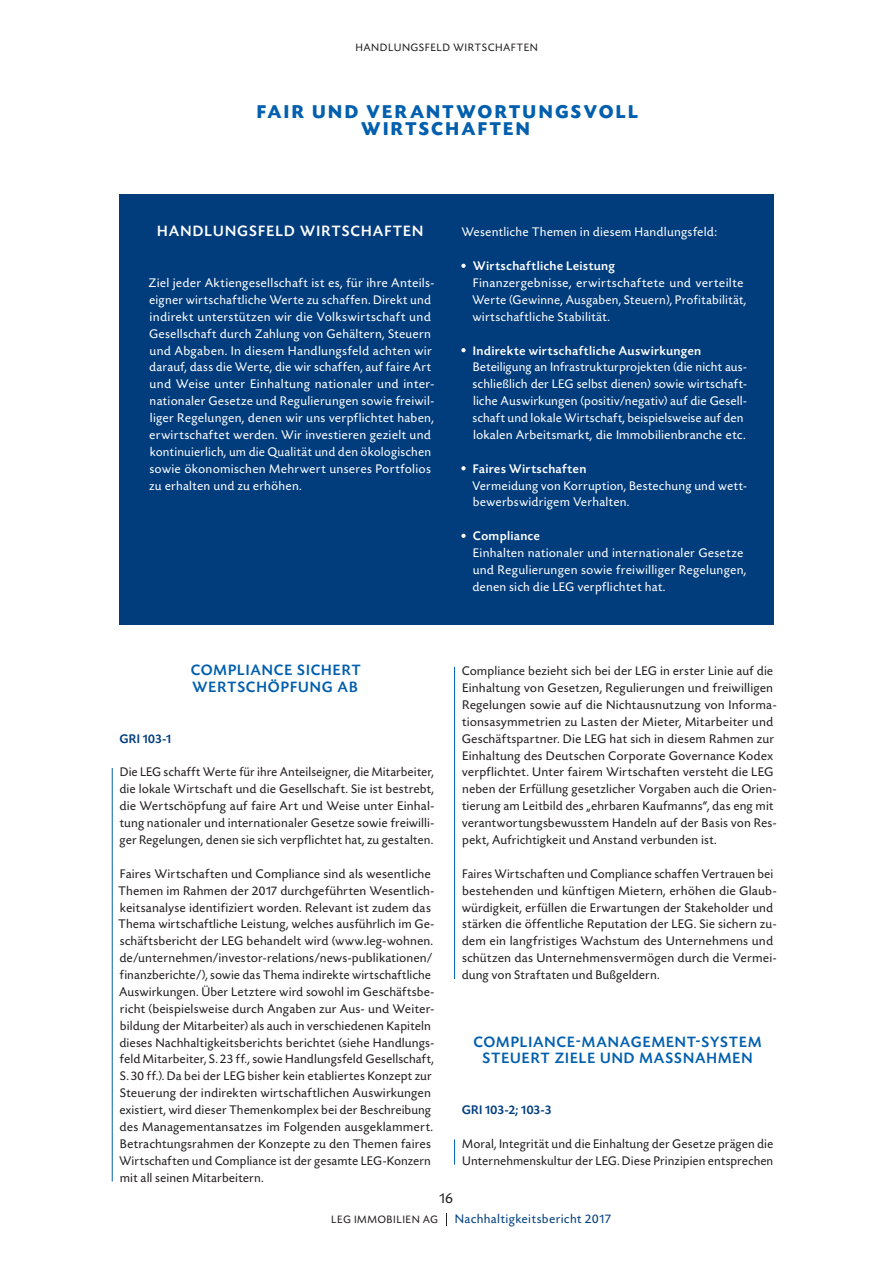
<style>
.page{position:relative;width:893px;height:1263px;background:#fff}
.page>*{position:absolute;margin:0;border:0;box-sizing:border-box;transform-origin:0 0}
.Headline_1{font:700 19.5px/16.8px "Today SHOP";letter-spacing:.145em;color:#015fae;text-align:center}
.Headline_2{font:500 15.75px/16.8px "Today SHOP";letter-spacing:.1em;color:#015fae}
.t1{font:500 15.75px "Today SHOP";letter-spacing:.11em;color:#fff}
.t2{font:15px "Today SHOP";color:#231f20}
.Copy{font:13.2px/16.8px "Today SHOP";letter-spacing:.05em;color:#231f20}
.t3{font:13.2px/16.8px "Today SHOP";letter-spacing:.06em;color:#fff}
.t4{font:500 13.2px "Today SHOP";letter-spacing:.065em;color:#fff}
.t5{font:13.2px "Today SHOP";letter-spacing:.07em;color:#013d7d}
.GRI{font:500 13.2px "Today SHOP";letter-spacing:.055em;color:#013d7d}
.Kolumnentitel_2{font:11.25px "Today SHOP";letter-spacing:.095em;color:#231f20}
</style>
<div class="page">
<svg style="left:446px;top:1213px;width:1px;height:13px"></svg>
<div style="left:119px;top:194px;width:655px;height:431px;background:#013d7d"></div>
<svg style="left:461px;top:264px;width:5px;height:4px"></svg>
<svg style="left:461px;top:348px;width:5px;height:4px"></svg>
<svg style="left:461px;top:466px;width:5px;height:4px"></svg>
<svg style="left:461px;top:534px;width:5px;height:4px"></svg>
<hr style="left:112px;top:768px;width:1px;height:413px;background:#015fae">
<hr style="left:454px;top:667px;width:1px;height:312px;background:#015fae">
<svg style="left:454px;top:1139px;width:1px;height:26px"></svg>
<p class="Kolumnentitel_2" style="left:356px;top:41px;width:183px">HANDLUNGSFELD WIRTSCHAFTEN</p>
<p class="Headline_1" style="left:257px;top:104px;width:382px">FAIR UND VERANTWORTUNGSVOLL<br>WIRTSCHAFTEN</p>
<p class="t1" style="left:158px;top:223px;width:267px">HANDLUNGSFELD WIRTSCHAFTEN</p>
<p class="t3" style="left:149px;top:275px;width:287px">Ziel jeder Aktiengesellschaft ist es, für ihre Anteils&shy;eigner wirtschaftliche Werte zu schaffen. Direkt und indirekt unterstützen wir die Volkswirtschaft und Gesellschaft durch Zahlung von Gehältern, Steuern und Abgaben. In diesem Handlungsfeld achten wir darauf, dass die Werte, die wir schaffen, auf faire Art und Weise unter Einhaltung nationaler und inter&shy;nationaler Gesetze und Regulierungen sowie freiwil&shy;liger Regelungen, denen wir uns verpflichtet haben, erwirtschaftet werden. Wir investieren gezielt und kontinuierlich, um die Qualität und den ökologischen sowie ökonomischen Mehrwert unseres Portfolios zu erhalten und zu erhöhen.</p>
<p class="t3" style="left:462px;top:224px;width:257px">Wesentliche Themen in diesem Handlungsfeld:</p>
<p class="t4" style="left:473px;top:259px;width:143px">Wirtschaftliche Leistung</p>
<p class="t3" style="left:472px;top:275px;width:275px">Finanzergebnisse, erwirtschaftete und verteilte<br>Werte (Gewinne, Ausgaben, Steuern), Profitabilität, wirtschaftliche Stabilität.</p>
<p class="t4" style="left:473px;top:343px;width:229px">Indirekte wirtschaftliche Auswirkungen</p>
<p class="t3" style="left:473px;top:359px;width:275px">Beteiligung an Infrastrukturprojekten (die nicht aus&shy;schließlich der LEG selbst dienen) sowie wirtschaft&shy;liche Auswirkungen (positiv/negativ) auf die Gesell&shy;schaft und lokale Wirtschaft, beispielsweise auf den lokalen Arbeitsmarkt, die Immobilienbranche etc.</p>
<p class="t4" style="left:473px;top:462px;width:114px">Faires Wirtschaften</p>
<p class="t3" style="left:472px;top:477px;width:276px">Vermeidung von Korruption, Bestechung und wett&shy;bewerbswidrigem Verhalten.</p>
<p class="t4" style="left:473px;top:529px;width:68px">Compliance</p>
<p class="t3" style="left:473px;top:545px;width:275px">Einhalten nationaler und internationaler Gesetze und Regulierungen sowie freiwilliger Regelungen, denen sich die LEG verpflichtet hat.</p>
<p class="Headline_2" style="left:191px;top:662px;width:171px">COMPLIANCE SICHERT<br>WERTSCHÖPFUNG AB</p>
<p class="GRI" style="left:120px;top:732px;width:53px">GRI 103-1</p>
<p class="Copy" style="left:120px;top:764px;width:316px;text-align:justify">Die LEG schafft Werte für ihre Anteilseigner, die Mitarbeiter, die lokale Wirtschaft und die Gesellschaft. Sie ist bestrebt, die Wertschöpfung auf faire Art und Weise unter Einhal&shy;tung nationaler und internationaler Gesetze sowie freiwilli&shy;ger Regelungen, denen sie sich verpflichtet hat, zu gestalten.</p>
<p class="Copy" style="left:119px;top:865px;width:317px">Faires Wirtschaften und Compliance sind als wesentliche Themen im Rahmen der 2017 durchgeführten Wesentlich&shy;keitsanalyse identifiziert worden. Relevant ist zudem das Thema wirtschaftliche Leistung, welches ausführlich im Ge&shy;schäftsbericht der LEG behandelt wird (www.leg-wohnen. de/unternehmen/investor-relations/news-publikationen/ finanzberichte/), sowie das Thema indirekte wirtschaftliche Auswirkungen. Über Letztere wird sowohl im Geschäftsbe&shy;richt (beispielsweise durch Angaben zur Aus- und Weiter&shy;bildung der Mitarbeiter) als auch in verschiedenen Kapiteln dieses Nachhaltigkeitsberichts berichtet (siehe Handlungs&shy;feld Mitarbeiter, S. 23 ff., sowie Handlungsfeld Gesellschaft, S. 30 ff.). Da bei der LEG bisher kein etabliertes Konzept zur Steuerung der indirekten wirtschaftlichen Auswirkungen existiert, wird dieser Themenkomplex bei der Beschreibung des Managementansatzes im Folgenden ausgeklammert.<br>Betrachtungsrahmen der Konzepte zu den Themen faires Wirtschaften und Compliance ist der gesamte LEG-Konzern mit all seinen Mitarbeitern.</p>
<p class="t2" style="left:439px;top:1190px;width:15px">16</p>
<p class="Copy" style="left:462px;top:663px;width:316px">Compliance bezieht sich bei der LEG in erster Linie auf die Einhaltung von Gesetzen, Regulierungen und freiwilligen Regelungen sowie auf die Nichtausnutzung von Informa&shy;tionsasymmetrien zu Lasten der Mieter, Mitarbeiter und Geschäftspartner. Die LEG hat sich in diesem Rahmen zur Einhaltung des Deutschen Corporate Governance Kodex verpflichtet. Unter fairem Wirtschaften versteht die LEG neben der Erfüllung gesetzlicher Vorgaben auch die Orien&shy;tierung am Leitbild des „ehrbaren Kaufmanns“, das eng mit verantwortungsbewusstem Handeln auf der Basis von Res&shy;pekt, Aufrichtigkeit und Anstand verbunden ist.</p>
<p class="Copy" style="left:462px;top:865px;width:316px">Faires Wirtschaften und Compliance schaffen Vertrauen bei bestehenden und künftigen Mietern, erhöhen die Glaub&shy;würdigkeit, erfüllen die Erwartungen der Stakeholder und stärken die öffentliche Reputation der LEG. Sie sichern zu&shy;dem ein langfristiges Wachstum des Unternehmens und schützen das Unternehmensvermögen durch die Vermei&shy;dung von Straftaten und Bußgeldern.</p>
<p class="Headline_2" style="left:474px;top:1033px;width:289px;text-align:center">COMPLIANCE-MANAGEMENT-SYSTEM<br>STEUERT ZIELE UND MASSNAHMEN</p>
<p class="GRI" style="left:462px;top:1103px;width:90px">GRI 103-2; 103-3</p>
<p class="Copy" style="left:463px;top:1135px;width:312px">Moral, Integrität und die Einhaltung der Gesetze prägen die<br>Unternehmenskultur der LEG. Diese Prinzipien entsprechen</p>
<p class="Kolumnentitel_2" style="left:332px;top:1213px;width:108px">LEG IMMOBILIEN AG</p>
<p class="t5" style="left:455px;top:1212px;width:157px">Nachhaltigkeitsbericht 2017</p>
</div>
